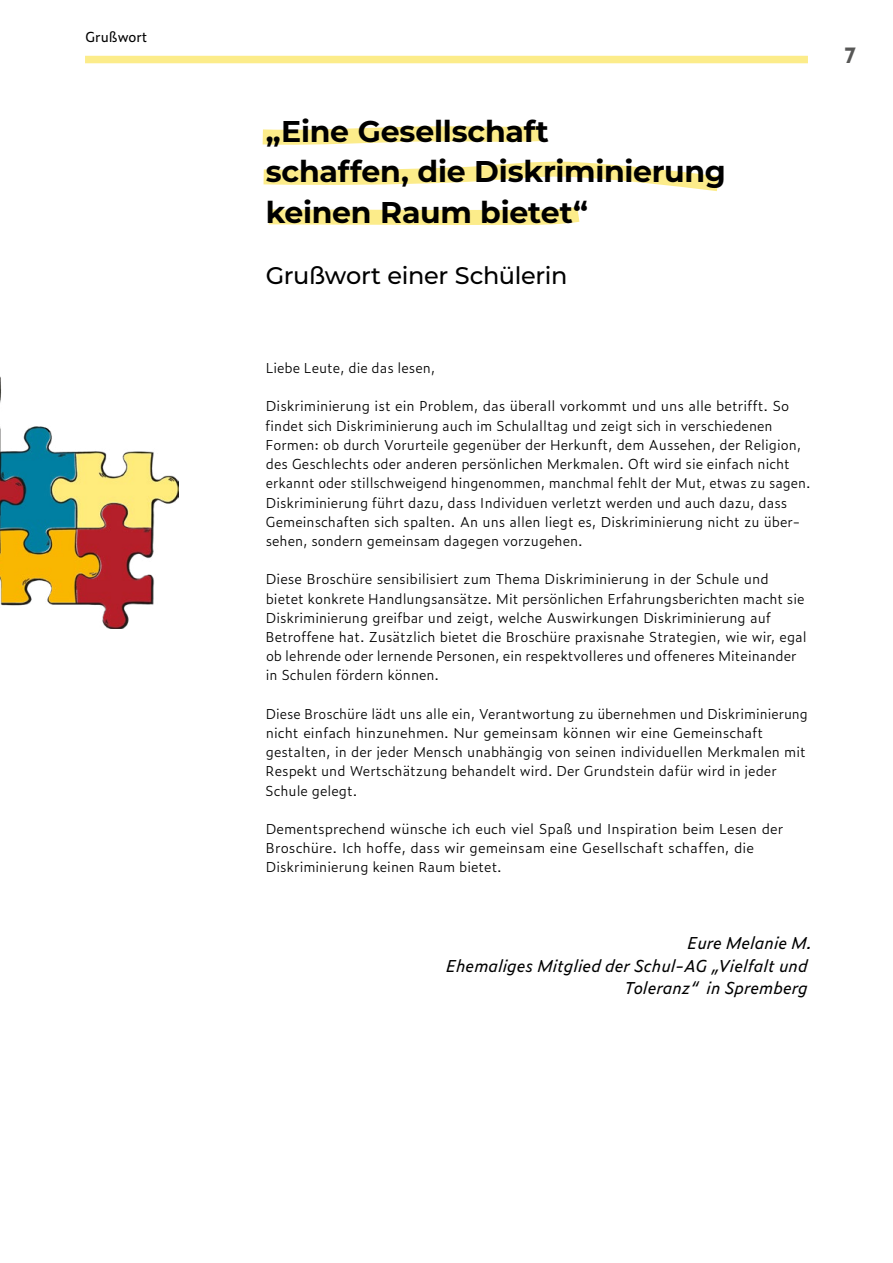
<style>
.page{position:relative;width:893px;height:1263px;background:#fff}
.page>*{position:absolute;margin:0;border:0;box-sizing:border-box;transform-origin:0 0}
.Headline_2{font:700 30px/40.5px "Montserrat";letter-spacing:-.01em;color:#000}
.Headline_2-2{font:500 24px "Montserrat";letter-spacing:-.015em;color:#000}
.t1{font:700 21px "Zeitung Pro";color:#575756}
.Autor_in{font:italic 16.5px/22.5px "Zeitung Pro";color:#000;text-align:right}
.Einleitung_-Grußwort{font:300 13.8px/19.2px "Zeitung Pro";color:#000}
.Fließtext_abstand{font:300 13.8px "Zeitung Pro";color:#000}
.t2{font:13.8px "Zeitung Pro";color:#000}
</style>
<div class="page">
<svg style="left:262px;top:126px;width:280px;height:19px"></svg>
<svg style="left:263px;top:161px;width:456px;height:64px"></svg>
<img style="left:0;top:376px;width:178px;height:252px">
<div style="left:85px;top:56px;width:723px;height:7px;background:#fcec8a"></div>
<svg style="left:45px;top:428px;width:5px;height:4px"></svg>
<p class="t2" style="left:85px;top:27px;width:64px">Grußwort</p>
<h2 class="Headline_2" style="left:266px;top:109px;width:461px">„Eine Gesellschaft<br>schaffen, die Diskriminierung keinen Raum bietet“</h2>
<h2 class="Headline_2-2" style="left:266px;top:259px;width:303px">Grußwort einer Schülerin</h2>
<p class="Fließtext_abstand" style="left:266px;top:358px;width:171px">Liebe Leute, die das lesen,</p>
<p class="Einleitung_-Grußwort" style="left:265px;top:396px;width:547px">Diskriminierung ist ein Problem, das überall vorkommt und uns alle betrifft. So findet sich Diskriminierung auch im Schulalltag und zeigt sich in verschiedenen Formen: ob durch Vorurteile gegenüber der Herkunft, dem Aussehen, der Religion, des Geschlechts oder anderen persönlichen Merkmalen. Oft wird sie einfach nicht erkannt oder stillschweigend hingenommen, manchmal fehlt der Mut, etwas zu sagen.<br>Diskriminierung führt dazu, dass Individuen verletzt werden und auch dazu, dass Gemeinschaften sich spalten. An uns allen liegt es, Diskriminierung nicht zu über&shy;sehen, sondern gemeinsam dagegen vorzugehen.</p>
<p class="Einleitung_-Grußwort" style="left:266px;top:569px;width:543px">Diese Broschüre sensibilisiert zum Thema Diskriminierung in der Schule und bietet konkrete Handlungsansätze. Mit persönlichen Erfahrungsberichten macht sie Diskriminierung greifbar und zeigt, welche Auswirkungen Diskriminierung auf Betroffene hat. Zusätzlich bietet die Broschüre praxisnahe Strategien, wie wir, egal ob lehrende oder lernende Personen, ein respektvolleres und offeneres Miteinander in Schulen fördern können.</p>
<p class="Einleitung_-Grußwort" style="left:265px;top:703px;width:544px">Diese Broschüre lädt uns alle ein, Verantwortung zu übernehmen und Diskriminierung nicht einfach hinzunehmen. Nur gemeinsam können wir eine Gemeinschaft gestalten, in der jeder Mensch unabhängig von seinen individuellen Merkmalen mit Respekt und Wertschätzung behandelt wird. Der Grundstein dafür wird in jeder Schule gelegt.</p>
<p class="Einleitung_-Grußwort" style="left:266px;top:819px;width:519px">Dementsprechend wünsche ich euch viel Spaß und Inspiration beim Lesen der<br>Broschüre. Ich hoffe, dass wir gemeinsam eine Gesellschaft schaffen, die<br>Diskriminierung keinen Raum bietet.</p>
<p class="Autor_in" style="left:446px;top:931px;width:367px">Eure Melanie M.<br>Ehemaliges Mitglied der Schul-AG „Vielfalt und<br>Toleranz “ in Spremberg</p>
<h3 class="t1" style="left:844px;top:39px;width:13px">7</h3>
</div>
